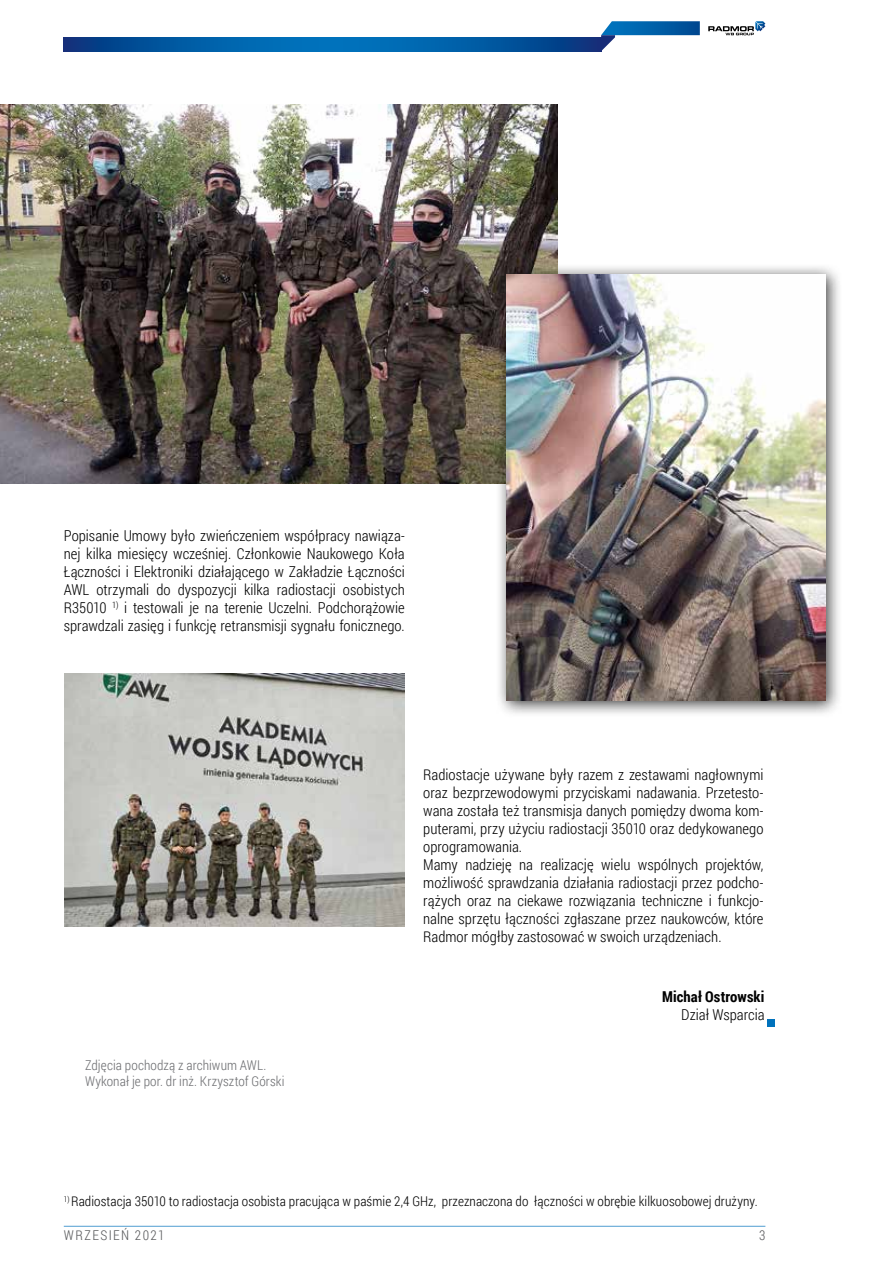
<style>
.page{position:relative;width:893px;height:1263px;background:#fff}
.page>*{position:absolute;margin:0;border:0;box-sizing:border-box;transform-origin:0 0}
.t1{font:300 15px/18px "Roboto Condensed";color:#000}
.t2{font:700 15px "Roboto Condensed";letter-spacing:.005em;color:#000}
.t3{font:300 13.5px "Roboto Condensed";letter-spacing:.005em;color:#000}
.t4{font:300 13.5px/16.2px "Roboto Condensed";letter-spacing:.005em;color:#6d6e71}
.t5{font:300 13.5px "Roboto Condensed";letter-spacing:.105em;color:#58595b}
</style>
<div class="page">
<svg style="left:708px;top:21px;width:57px;height:14px"></svg>
<svg style="left:601px;top:21px;width:99px;height:30px"></svg>
<svg style="left:64px;top:37px;width:537px;height:14px;background:#0159a2"></svg>
<hr style="left:64px;top:1226px;width:701px;height:1px;background:#0072bc">
<div style="left:768px;top:1019px;width:7px;height:7px;background:#0072bc"></div>
<img style="left:65px;top:674px;width:340px;height:252px">
<img style="left:0;top:105px;width:557px;height:378px">
<div style="left:495px;top:263px;width:347px;height:454px;background:#000;opacity:.75"></div>
<img style="left:506px;top:274px;width:319px;height:426px">
<p class="t1" style="left:64px;top:526px;width:343px;text-align:justify">Popisanie Umowy było zwieńczeniem współpracy nawiąza&shy;nej kilka miesięcy wcześniej. Członkowie Naukowego Koła Łączności i Elektroniki działającego w Zakładzie Łączności AWL otrzymali do dyspozycji kilka radiostacji osobistych R35010 <sup>1)</sup> i testowali je na terenie Uczelni. Podchorążowie sprawdzali zasięg i funkcję retransmisji sygnału fonicznego.</p>
<p class="t4" style="left:85px;top:1056px;width:201px">Zdjęcia pochodzą z archiwum AWL.<br>Wykonał je por. dr inż. Krzysztof Górski</p>
<p class="t1" style="left:423px;top:765px;width:342px">Radiostacje używane były razem z zestawami nagłownymi oraz bezprzewodowymi przyciskami nadawania. Przetesto&shy;wana została też transmisja danych pomiędzy dwoma kom&shy;puterami, przy użyciu radiostacji 35010 oraz dedykowanego oprogramowania.<br>Mamy nadzieję na realizację wielu wspólnych projektów, możliwość sprawdzania działania radiostacji przez podcho&shy;rążych oraz na ciekawe rozwiązania techniczne i funkcjo&shy;nalne sprzętu łączności zgłaszane przez naukowców, które Radmor mógłby zastosować w swoich urządzeniach.</p>
<p class="t2" style="left:662px;top:986px;width:104px">Michał Ostrowski</p>
<p class="t1" style="left:681px;top:1005px;width:85px">Dział Wsparcia</p>
<p class="t3" style="left:64px;top:1192px;width:695px"><sup>1)</sup> Radiostacja 35010 to radiostacja osobista pracująca w paśmie 2,4 GHz, przeznaczona do łączności w obrębie kilkuosobowej drużyny.</p>
<p class="t5" style="left:64px;top:1226px;width:102px">WRZESIEŃ 2021</p>
<p class="t5" style="left:759px;top:1226px;width:8px">3</p>
</div>
